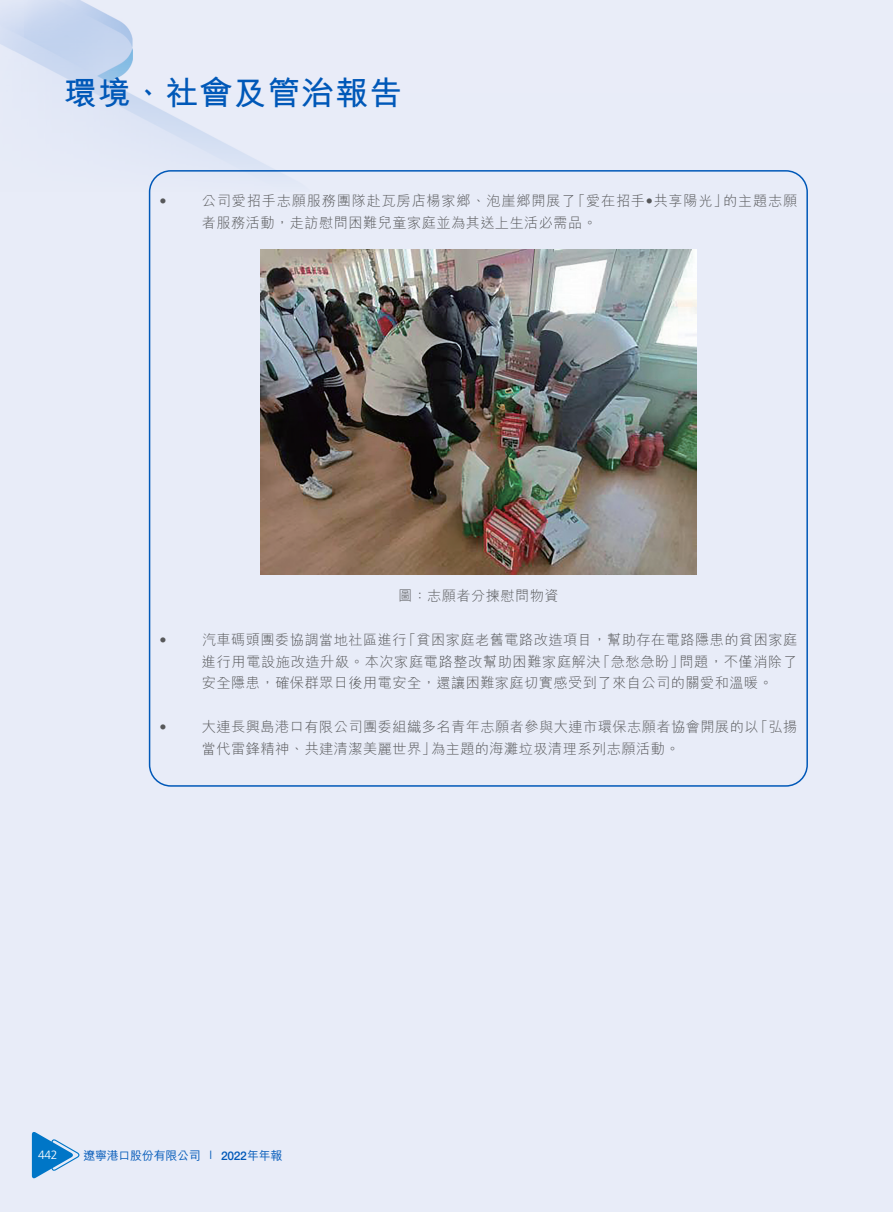
<style>
.page{position:relative;width:893px;height:1212px;background:#e8ecf8}
.page>*{position:absolute;margin:0;border:0;box-sizing:border-box;transform-origin:0 0}
.t1{font:700 33px "M Hei HK";letter-spacing:.03em;color:#0058b8}
.t2{font:300 14.25px/21.8px "M Hei HK";letter-spacing:.03em;color:#57585a;text-align:justify}
.t3{font:300 14.25px/21.8px "M Hei HK";letter-spacing:.05em;color:#57585a}
.t4{font:300 14.25px "Helvetica Neue LT Std";color:#57585a}
.t5{font:500 12px "M Hei HK";letter-spacing:-.025em;color:#0058b8}
.t6{font:300 12px "Frutiger LT Std";color:#fff}
.s1{font-family:"Helvetica Neue LT Std"}
.s2{font-family:"Frutiger LT Std";font-weight:300}
</style>
<div class="page">
<img style="left:0;top:0;width:808px;height:191px">
<svg style="left:32px;top:1132px;width:47px;height:47px"></svg>
<img style="left:260px;top:250px;width:436px;height:324px">
<h1 class="t1" style="left:64px;top:69px;width:340px">環境、社會及管治報告</h1>
<p class="t4" style="left:159px;top:193px;width:9px">•</p>
<p class="t3" style="left:202px;top:190px;width:597px">公司愛招手志願服務團隊赴瓦房店楊家鄉、泡崖鄉開展了「愛在招手<span class="s1">•</span>共享陽光」的主題志願者服務活動，走訪慰問困難兒童家庭並為其送上生活必需品。</p>
<p class="t2" style="left:398px;top:585px;width:162px">圖：志願者分揀慰問物資</p>
<p class="t4" style="left:159px;top:631px;width:9px">•</p>
<p class="t2" style="left:202px;top:629px;width:597px">汽車碼頭團委協調當地社區進行「貧困家庭老舊電路改造項目，幫助存在電路隱患的貧困家庭進行用電設施改造升級。本次家庭電路整改幫助困難家庭解決「急愁急盼」問題，不僅消除了安全隱患，確保群眾日後用電安全，還讓困難家庭切實感受到了來自公司的關愛和溫暖。</p>
<p class="t4" style="left:159px;top:718px;width:9px">•</p>
<p class="t2" style="left:202px;top:716px;width:597px">大連長興島港口有限公司團委組織多名青年志願者參與大連市環保志願者協會開展的以「弘揚當代雷鋒精神、共建清潔美麗世界」為主題的海灘垃圾清理系列志願活動。</p>
<p class="t6" style="left:38px;top:1148px;width:21px">442</p>
<p class="t5" style="left:83px;top:1147px;width:201px">遼寧港口股份有限公司 <span class="s2">I</span> <span class="s1">2022</span>年年報</p>
</div>
